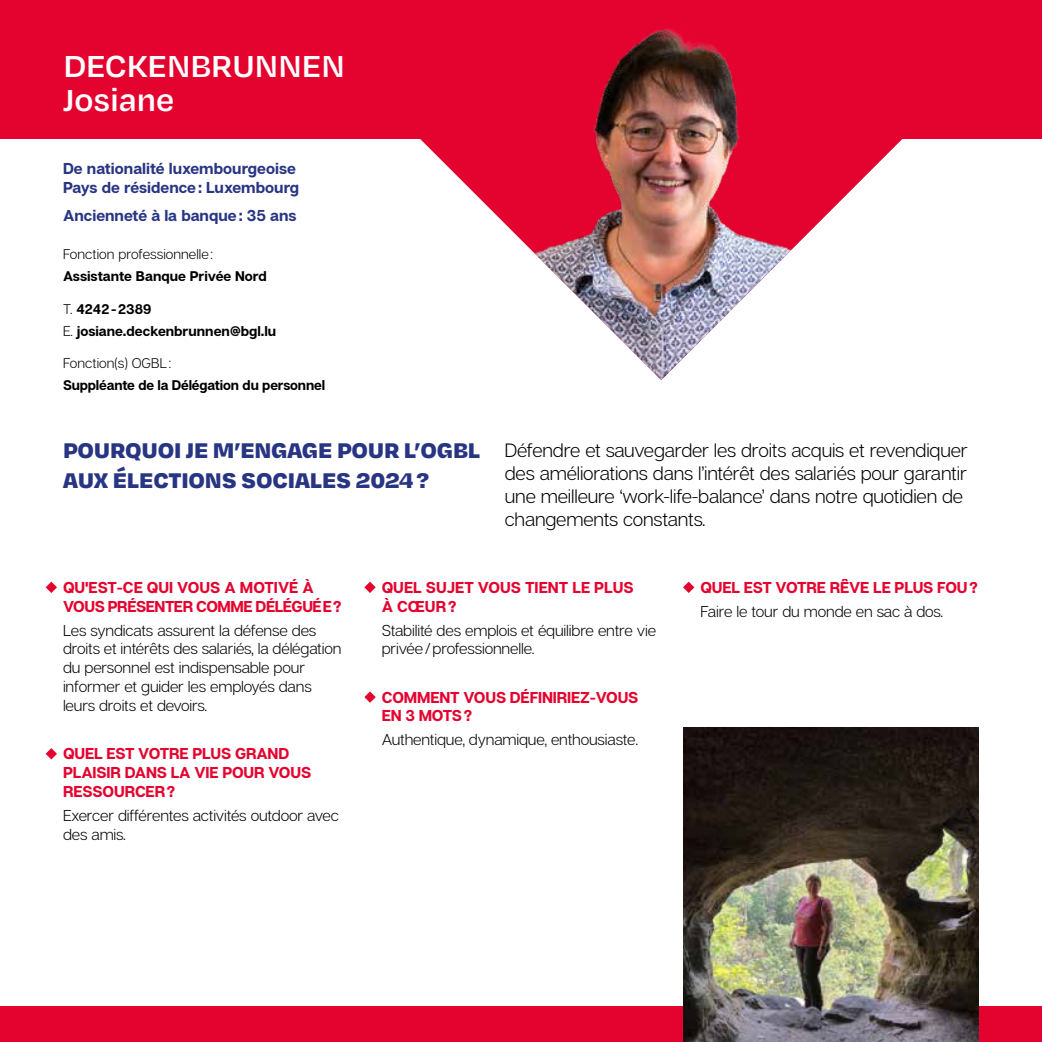
<style>
.page{position:relative;width:1042px;height:1042px;background:#fff}
.page>*{position:absolute;margin:0;border:0;box-sizing:border-box;transform-origin:0 0}
.t1{font:600 35px/33.2px "Degular Text";letter-spacing:-.02em;color:#fff}
.t2{font:900 24.5px/29.8px "Degular Text";letter-spacing:-.01em;color:#283583}
.t3{font:300 19.25px/23.1px "Articulat C Fv 2";letter-spacing:-.01em;color:#000}
.t4{font:300 15.75px/18.9px "Articulat C Fv 2";letter-spacing:-.01em;color:#000}
.t5{font:700 15.75px/18.9px "Articulat C Fv 2";letter-spacing:-.01em;color:#e4032e}
.t6{font:700 15.75px/18.9px "Articulat C Fv 2";color:#283583}
.t7{font:700 15.75px/18.9px "Articulat C Fv 2";letter-spacing:-.03em;color:#e4032e}
.t8{font:700 14px/21.7px "Articulat C Fv 2";color:#000}
.t9{font:300 14px "Articulat C Fv 2";color:#000}
.s1{font-weight:300}
</style>
<div class="page">
<div style="left:0;top:1006px;width:1042px;height:36px;background:#e4032e"></div>
<div style="left:0;top:0;width:1042px;height:139px;background:#e4032e"></div>
<img style="left:441px;top:29px;width:440px;height:351px">
<svg style="left:364px;top:691px;width:12px;height:12px"></svg>
<svg style="left:46px;top:582px;width:11px;height:11px"></svg>
<svg style="left:364px;top:582px;width:12px;height:11px"></svg>
<svg style="left:46px;top:748px;width:11px;height:11px"></svg>
<svg style="left:683px;top:582px;width:11px;height:11px"></svg>
<img style="left:683px;top:728px;width:296px;height:314px">
<h1 class="t1" style="left:63px;top:48px;width:284px">DECKENBRUNNEN<br>Josiane</h1>
<p class="t6" style="left:63px;top:160px;width:238px">De nationalité luxembourgeoise<br>Pays de résidence: Luxembourg</p>
<p class="t6" style="left:63px;top:207px;width:235px">Ancienneté à la banque: 35 ans</p>
<p class="t9" style="left:63px;top:246px;width:151px">Fonction professionnelle:</p>
<p class="t8" style="left:63px;top:266px;width:205px">Assistante Banque Privée Nord</p>
<p class="t8" style="left:63px;top:299px;width:215px"><span class="s1">T.</span> 4242-2389<br><span class="s1">E.</span> josiane.deckenbrunnen@bgl.lu</p>
<p class="t9" style="left:63px;top:355px;width:110px">Fonction(s) OGBL:</p>
<p class="t8" style="left:63px;top:375px;width:264px">Suppléante de la Délégation du personnel</p>
<h2 class="t2" style="left:63px;top:434px;width:419px">POURQUOI JE M’ENGAGE POUR L’OGBL<br>AUX ÉLECTIONS SOCIALES 2024?</h2>
<p class="t3" style="left:505px;top:439px;width:464px">Défendre et sauvegarder les droits acquis et revendiquer des améliorations dans l’intérêt des salariés pour garantir une meilleure ‘work-life-balance’ dans notre quotidien de changements constants.</p>
<p class="t7" style="left:63px;top:579px;width:280px">QU'EST-CE QUI VOUS A MOTIVÉ À<br>VOUS PRÉSENTER COMME DÉLÉGUÉE?</p>
<p class="t4" style="left:63px;top:621px;width:280px">Les syndicats assurent la défense des droits et intérêts des salariés, la délégation du personnel est indispensable pour informer et guider les employés dans leurs droits et devoirs.</p>
<p class="t5" style="left:63px;top:745px;width:250px">QUEL EST VOTRE PLUS GRAND<br>PLAISIR DANS LA VIE POUR VOUS<br>RESSOURCER?</p>
<p class="t4" style="left:63px;top:806px;width:277px">Exercer différentes activités outdoor avec des amis.</p>
<p class="t5" style="left:382px;top:579px;width:253px">QUEL SUJET VOUS TIENT LE PLUS<br>À CŒUR?</p>
<p class="t4" style="left:382px;top:621px;width:276px">Stabilité des emplois et équilibre entre vie privée/professionnelle.</p>
<p class="t5" style="left:382px;top:688px;width:258px">COMMENT VOUS DÉFINIRIEZ-VOUS<br>EN 3 MOTS?</p>
<p class="t4" style="left:382px;top:730px;width:258px">Authentique, dynamique, enthousiaste.</p>
<p class="t5" style="left:700px;top:579px;width:279px">QUEL EST VOTRE RÊVE LE PLUS FOU?</p>
<p class="t4" style="left:700px;top:602px;width:244px">Faire le tour du monde en sac à dos.</p>
</div>
